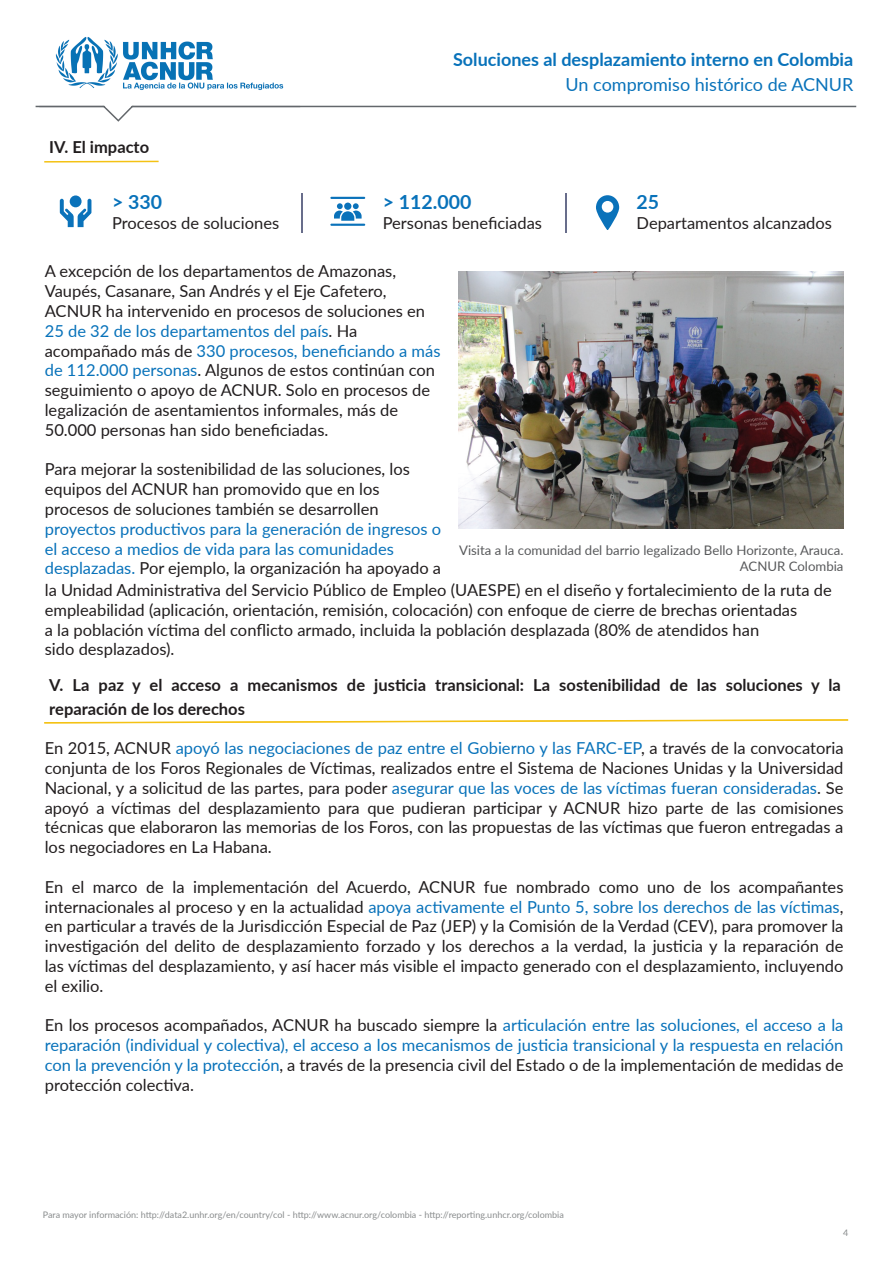
<style>
.page{position:relative;width:893px;height:1263px;background:#fff}
.page>*{position:absolute;margin:0;border:0;box-sizing:border-box;transform-origin:0 0}
.t1{font:700 19.5px "Lato";color:#0872ba}
.t2{font:700 18px "Lato";color:#0872ba}
.t3{font:18px "Lato";color:#0872ba}
.t4{font:16.5px/19.8px "Lato";color:#211d1e}
.t5{font:16.5px/19.8px "Lato";color:#0872ba;text-align:justify}
.t6{font:700 16.5px/24px "Lato";color:#211d1e}
.t7{font:16.5px "Lato";color:#231f20}
.t8{font:13.2px/15.9px "Lato";color:#58595b;text-align:right}
.t9{font:9px "Lato";color:#898c8d}
.s1{color:#0872ba}
.s2{color:#211d1e}
</style>
<div class="page">
<svg style="left:44px;top:719px;width:804px;height:4px"></svg>
<svg style="left:36px;top:105px;width:820px;height:17px"></svg>
<img style="left:248px;top:105px;width:52px;height:1px">
<img style="left:39px;top:105px;width:209px;height:1px">
<img style="left:102px;top:105px;width:32px;height:1px">
<img style="left:39px;top:106px;width:261px;height:1px">
<img style="left:55px;top:37px;width:229px;height:53px">
<hr style="left:44px;top:161px;width:115px;height:2px;background:#f4c214">
<svg style="left:60px;top:199px;width:31px;height:28px"></svg>
<div style="left:70px;top:195px;width:12px;height:12px;background:#0a72ba;border-radius:50%"></div>
<hr style="left:330px;top:224px;width:35px;height:2px;background:#0a72ba">
<hr style="left:330px;top:197px;width:35px;height:2px;background:#0a72ba">
<svg style="left:334px;top:203px;width:28px;height:18px"></svg>
<svg style="left:596px;top:195px;width:23px;height:35px"></svg>
<hr style="left:301px;top:193px;width:2px;height:39px;background:#686d8b">
<hr style="left:565px;top:193px;width:2px;height:39px;background:#686d8b">
<img style="left:458px;top:271px;width:385px;height:257px">
<p class="t6" style="left:49px;top:134px;width:101px">IV. El impacto</p>
<p class="t1" style="left:112px;top:187px;width:51px">&gt; 330</p>
<p class="t7" style="left:112px;top:211px;width:169px">Procesos de soluciones</p>
<p class="t2" style="left:453px;top:46px;width:402px">Soluciones al desplazamiento interno en Colombia</p>
<p class="t3" style="left:566px;top:72px;width:289px">Un compromiso histórico de ACNUR</p>
<p class="t1" style="left:383px;top:187px;width:90px">&gt; 112.000</p>
<p class="t7" style="left:383px;top:211px;width:161px">Personas beneficiadas</p>
<p class="t1" style="left:637px;top:187px;width:24px">25</p>
<p class="t7" style="left:637px;top:211px;width:197px">Departamentos alcanzados</p>
<p class="t4" style="left:45px;top:261px;width:397px">A excepción de los departamentos de Amazonas, Vaupés, Casanare, San Andrés y el Eje Cafetero, ACNUR ha intervenido en procesos de soluciones en <span class="s1">25 de 32 de los departamentos del país</span>. Ha acompañado más de <span class="s1">330 procesos, beneficiando a más de 112.000 personas</span>. Algunos de estos continúan con seguimiento o apoyo de ACNUR. Solo en procesos de legalización de asentamientos informales, más de 50.000 personas han sido beneficiadas.</p>
<p class="t4" style="left:45px;top:459px;width:367px">Para mejorar la sostenibilidad de las soluciones, los equipos del ACNUR han promovido que en los procesos de soluciones también se desarrollen</p>
<p class="t5" style="left:45px;top:518px;width:398px;text-align:left">proyectos productivos para la generación de ingresos o el acceso a medios de vida para las comunidades desplazadas. <span class="s2">Por ejemplo, la organización ha apoyado a</span></p>
<p class="t8" style="left:459px;top:541px;width:386px">Visita a la comunidad del barrio legalizado Bello Horizonte, Arauca.<br>ACNUR Colombia</p>
<p class="t4" style="left:45px;top:579px;width:788px">la Unidad Administrativa del Servicio Público de Empleo (UAESPE) en el diseño y fortalecimiento de la ruta de empleabilidad (aplicación, orientación, remisión, colocación) con enfoque de cierre de brechas orientadas<br>a la población víctima del conflicto armado, incluida la población desplazada (80% de atendidos han<br>sido desplazados).</p>
<p class="t6" style="left:49px;top:672px;width:793px">V. La paz y el acceso a mecanismos de justicia transicional: La sostenibilidad de las soluciones y la reparación de los derechos</p>
<p class="t4" style="left:45px;top:738px;width:800px;text-align:justify">En 2015, ACNUR <span class="s1">apoyó las negociaciones de paz entre el Gobierno y las FARC-EP</span>, a través de la convocatoria conjunta de los Foros Regionales de Víctimas, realizados entre el Sistema de Naciones Unidas y la Universidad Nacional, y a solicitud de las partes, para poder <span class="s1">asegurar que las voces de las víctimas fueran consideradas</span>. Se apoyó a víctimas del desplazamiento para que pudieran participar y ACNUR hizo parte de las comisiones técnicas que elaboraron las memorias de los Foros, con las propuestas de las víctimas que fueron entregadas a los negociadores en La Habana.</p>
<p class="t4" style="left:45px;top:876px;width:800px;text-align:justify">En el marco de la implementación del Acuerdo, ACNUR fue nombrado como uno de los acompañantes internacionales al proceso y en la actualidad <span class="s1">apoya activamente el Punto 5, sobre los derechos de las víctimas</span>, en particular a través de la Jurisdicción Especial de Paz (JEP) y la Comisión de la Verdad (CEV), para promover la investigación del delito de desplazamiento forzado y los derechos a la verdad, la justicia y la reparación de las víctimas del desplazamiento, y así hacer más visible el impacto generado con el desplazamiento, incluyendo el exilio.</p>
<p class="t5" style="left:45px;top:1015px;width:800px"><span class="s2">En los procesos acompañados, ACNUR ha buscado siempre la</span> articulación entre las soluciones, el acceso a la reparación (individual y colectiva), el acceso a los mecanismos de justicia transicional y la respuesta en relación con la prevención y la protección<span class="s2">, a través de la presencia civil del Estado o de la implementación de medidas de protección colectiva.</span></p>
<p class="t9" style="left:43px;top:1208px;width:523px">Para mayor información: http://data2.unhr.org/en/country/col - http://www.acnur.org/colombia - http://reporting.unhcr.org/colombia</p>
<p class="t9" style="left:843px;top:1226px;width:7px">4</p>
</div>
